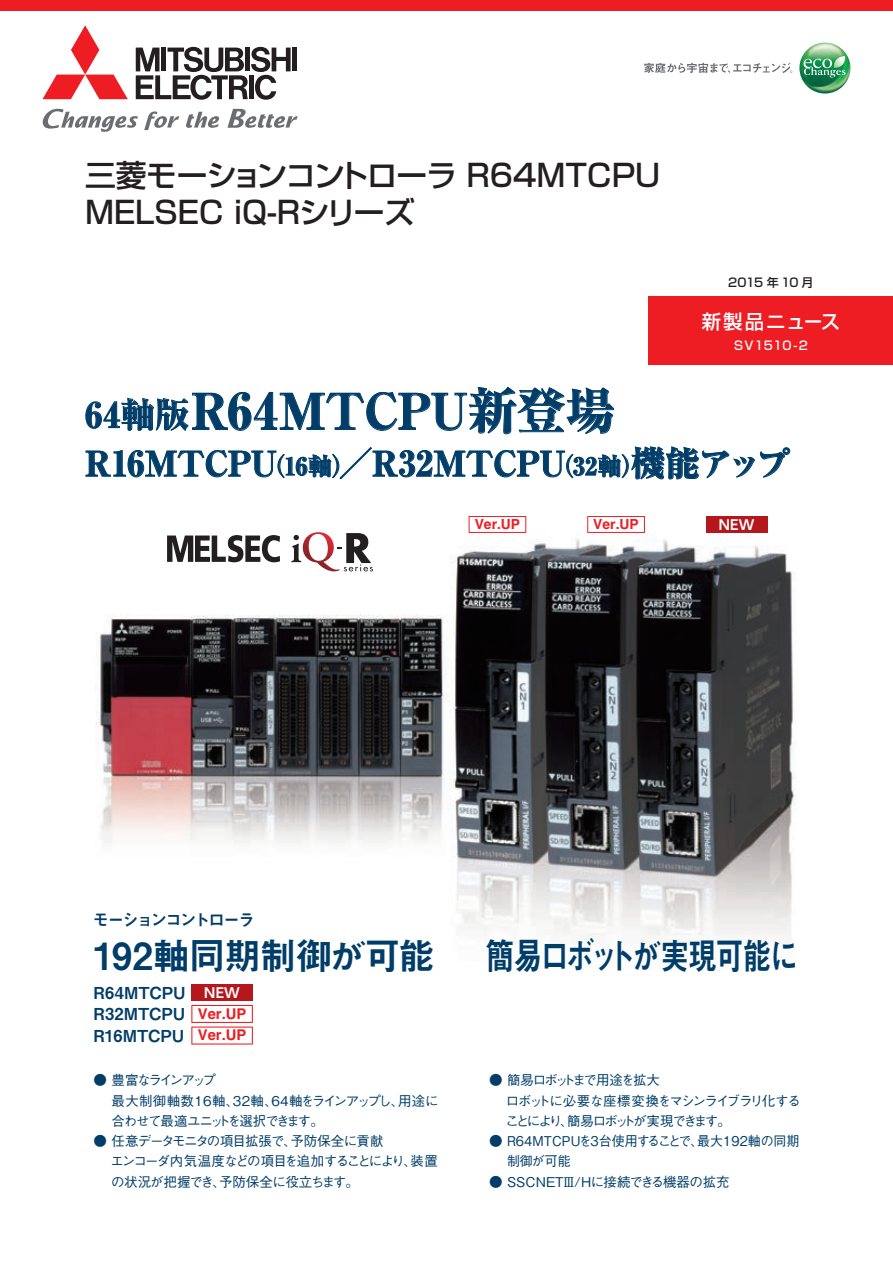
<style>
.page{position:relative;width:893px;height:1263px;background:#fff}
.page>*{position:absolute;margin:0;border:0;box-sizing:border-box;transform-origin:0 0}
.t1{font:800 49.5px "Ryumin Pro";letter-spacing:-.015em;color:#003d68}
.t2{font:37.5px "Midashi Go Pro MB31";letter-spacing:-.065em;color:#003d68;scale:.77 1}
.t3{font:37.5px "Midashi Go Pro MB31";letter-spacing:-.045em;color:#003d68}
.t4{font:800 34.5px "Ryumin Pro";letter-spacing:-.01em;color:#003d68}
.t5{font:500 30.75px/36.9px "Shin Go Pro";letter-spacing:-.01em;color:#231f20}
.t6{font:500 19.5px "Shin Go Pro";letter-spacing:.055em;color:#fff}
.t7{font:16.5px/21.3px "Midashi Go Pro MB31";letter-spacing:-.005em;color:#003d68}
.t8{font:16.5px "Midashi Go Pro MB31";letter-spacing:-.105em;color:#003d68}
.t9{font:700 13.95px "Helvetica";color:#ee1d23}
.t10{font:500 13.5px/20.2px "Gothic BBB Pro";letter-spacing:-.055em;color:#003d68}
.t11{font:500 13.5px/20.2px "Gothic BBB Pro";letter-spacing:-.115em;color:#003d68}
.t12{font:500 13.5px/20.2px "Gothic BBB Pro";letter-spacing:-.075em;color:#003d68}
.t13{font:500 13.5px/20.2px "Gothic BBB Pro";letter-spacing:.005em;color:#003d68}
.t14{font:500 13.5px "Gothic BBB Pro";letter-spacing:-.03em;color:#003d68}
.t15{font:700 13.5px "UD Shin Go NT Pro De";color:#fff}
.t16{font:500 12px "Shin Go Pro";letter-spacing:-.06em;color:#231f20}
.t17{font:500 12px "Shin Go Pro";letter-spacing:.035em;color:#fff}
.s1{font-size:34.5px}
.s2{font-size:24px}
.s3{font-family:"UD Shin Go NT Pro De";font-weight:700;font-size:13.5px;color:#fff}
.s4{font-family:"Helvetica";font-weight:700;font-size:14.85px;color:#ee1d23}
</style>
<div class="page">
<img style="left:96px;top:516px;width:700px;height:420px">
<div style="left:191px;top:984px;width:62px;height:17px;background:#b4181d"></div>
<svg style="left:191px;top:1005px;width:62px;height:39px"></svg>
<svg style="left:85px;top:387px;width:529px;height:48px"></svg>
<svg style="left:85px;top:446px;width:705px;height:34px"></svg>
<div style="left:706px;top:516px;width:61px;height:17px;background:#b4181d"></div>
<svg style="left:167px;top:535px;width:113px;height:27px"></svg>
<svg style="left:291px;top:532px;width:82px;height:39px"></svg>
<svg style="left:587px;top:516px;width:58px;height:17px"></svg>
<svg style="left:469px;top:516px;width:57px;height:17px"></svg>
<div style="left:0;top:0;width:893px;height:10px;background:#ee1d23"></div>
<svg style="left:644px;top:63px;width:148px;height:10px"></svg>
<img style="left:799px;top:43px;width:51px;height:51px">
<svg style="left:804px;top:56px;width:41px;height:22px"></svg>
<svg style="left:144px;top:111px;width:35px;height:19px"></svg>
<svg style="left:227px;top:109px;width:71px;height:19px"></svg>
<svg style="left:42px;top:109px;width:96px;height:23px"></svg>
<svg style="left:186px;top:112px;width:33px;height:16px"></svg>
<svg style="left:43px;top:25px;width:85px;height:74px"></svg>
<hr style="left:293px;top:48px;width:4px;height:23px;background:#231f20">
<svg style="left:136px;top:47px;width:155px;height:53px"></svg>
<div style="left:648px;top:296px;width:245px;height:68px;background:#ee1d23"></div>
<h3 class="t5" style="left:85px;top:153px;width:577px">三菱モーションコントローラ R64MTCPU<br>MELSEC iQ-Rシリーズ</h3>
<p class="t16" style="left:728px;top:273px;width:87px">2015 年 10 月</p>
<h3 class="t6" style="left:702px;top:306px;width:140px">新製品ニュース</h3>
<p class="t17" style="left:734px;top:336px;width:75px">SV1510-2</p>
<h1 class="t1" style="left:85px;top:372px;width:531px"><span class="s1">64軸版</span>R64MTCPU新登場</h1>
<h3 class="t4" style="left:85px;top:436px;width:707px">R16MTCPU<span class="s2">（16軸）</span>／R32MTCPU<span class="s2">（32軸）</span>機能アップ</h3>
<p class="t9" style="left:475px;top:515px;width:47px">Ver.UP</p>
<p class="t9" style="left:593px;top:515px;width:47px">Ver.UP</p>
<p class="t15" style="left:719px;top:513px;width:37px">NEW</p>
<p class="t8" style="left:92px;top:907px;width:164px">モーションコントローラ</p>
<h2 class="t3" style="left:94px;top:925px;width:343px">192軸同期制御が可能</h2>
<p class="t7" style="left:94px;top:980px;width:154px">R64MTCPU <span class="s3">NEW<br></span>R32MTCPU <span class="s4">Ver.UP<br></span>R16MTCPU <span class="s4">Ver.UP</span></p>
<p class="t12" style="left:112px;top:1068px;width:329px;text-indent:-18px">● 豊富なラインアップ<br>最大制御軸数16軸、32軸、64軸をラインアップし、用途に合わせて最適ユニットを選択できます。</p>
<p class="t10" style="left:111px;top:1129px;width:329px;text-indent:-17px">● 任意データモニタの項目拡張で、予防保全に貢献<br>エンコーダ内気温度などの項目を追加することにより、装置の状況が把握でき、予防保全に役立ちます。</p>
<h2 class="t2" style="left:486px;top:925px;width:408px">簡易ロボットが実現可能に</h2>
<p class="t11" style="left:506px;top:1068px;width:297px;text-indent:-17px">● 簡易ロボットまで用途を拡大<br>ロボットに必要な座標変換をマシンライブラリ化することにより、簡易ロボットが実現できます。</p>
<p class="t13" style="left:507px;top:1129px;width:294px;text-indent:-18px">● R64MTCPUを3台使用することで、最大192軸の同期制御が可能</p>
<p class="t14" style="left:489px;top:1170px;width:242px">● SSCNETⅢ/Hに接続できる機器の拡充</p>
</div>
